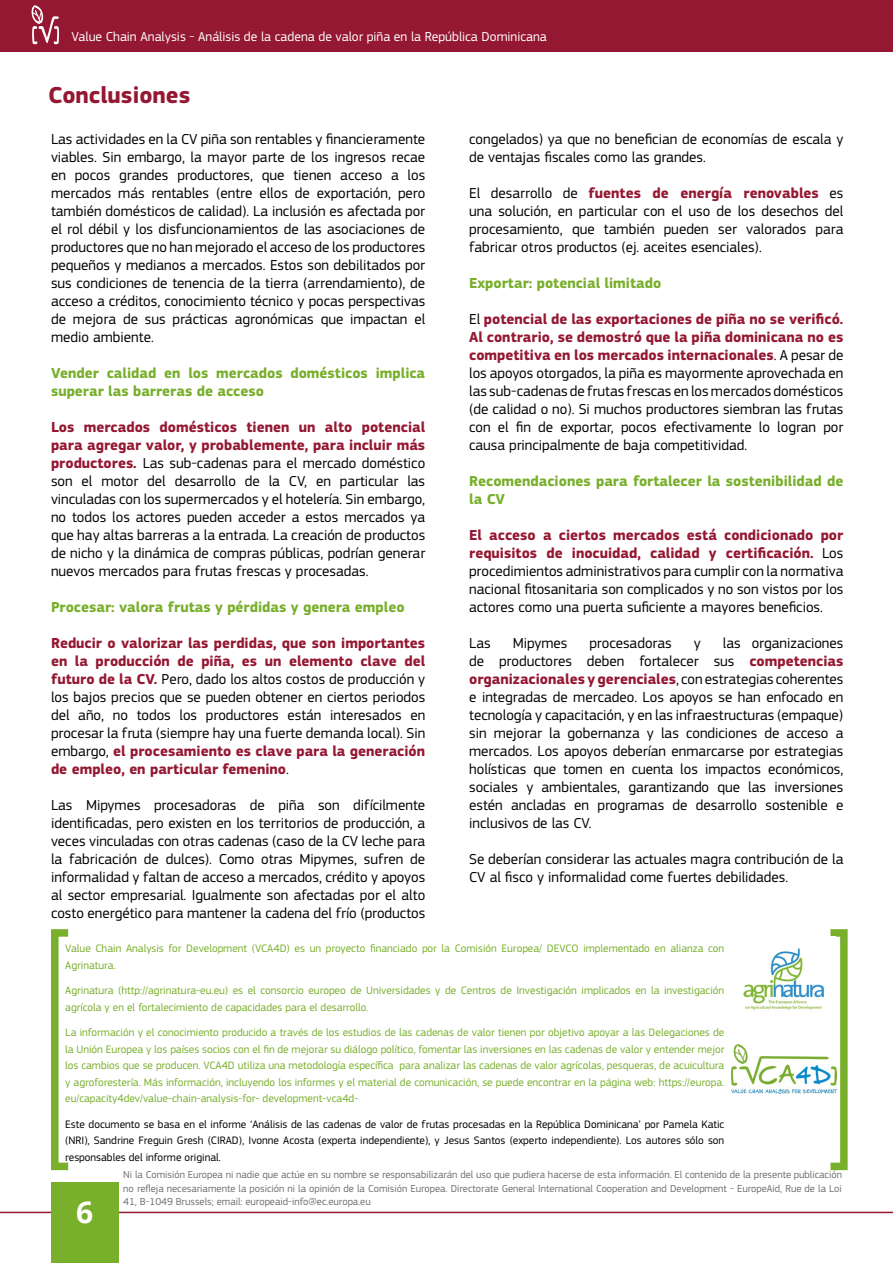
<style>
.page{position:relative;width:893px;height:1263px;background:#fff}
.page>*{position:absolute;margin:0;border:0;box-sizing:border-box;transform-origin:0 0}
.t1{font:700 30px "Open Sans";color:#fff}
.t2{font:700 24px "EC Square Sans Pro";color:#951832}
.t3{font:15px/18px "EC Square Sans Pro";color:#000;text-align:justify}
.t4{font:700 15px/18px "EC Square Sans Pro";color:#78af2b}
.t5{font:13.5px "EC Square Sans Pro";color:#fff}
.t6{font:11.25px/16.5px "EC Square Sans Pro";color:#78af2b}
.t7{font:11.25px/16.5px "EC Square Sans Pro";color:#000;text-align:justify}
.t8{font:10.5px/13.5px "EC Square Sans Pro";color:#706f6f;text-align:justify}
.s1{font-weight:700;color:#951832}
</style>
<div class="page">
<hr style="left:0;top:1212px;width:893px;height:1px;background:#951832">
<div style="left:0;top:0;width:893px;height:51px;background:#951832"></div>
<svg style="left:32px;top:5px;width:27px;height:39px"></svg>
<div style="left:51px;top:1182px;width:67px;height:81px;background:#78af2b"></div>
<div style="left:827px;top:929px;width:21px;height:241px;border:8px solid #78af2b"></div>
<img style="left:731px;top:1044px;width:105px;height:50px">
<div style="left:51px;top:929px;width:21px;height:241px;border:8px solid #78af2b"></div>
<img style="left:743px;top:936px;width:92px;height:84px">
<p class="t5" style="left:71px;top:29px;width:477px">Value Chain Analysis - Análisis de la cadena de valor piña en la República Dominicana</p>
<h2 class="t2" style="left:48px;top:81px;width:144px">Conclusiones</h2>
<p class="t3" style="left:469px;top:130px;width:376px">congelados) ya que no benefician de economías de escala y de ventajas fiscales como las grandes.</p>
<p class="t3" style="left:469px;top:184px;width:376px">El desarrollo de <span class="s1">fuentes de energía renovables</span> es una solución, en particular con el uso de los desechos del procesamiento, que también pueden ser valorados para fabricar otros productos (ej. aceites esenciales).</p>
<p class="t4" style="left:469px;top:275px;width:194px">Exportar: potencial limitado</p>
<p class="t3" style="left:469px;top:310px;width:376px">El <span class="s1">potencial de las exportaciones de piña no se verificó.<br>Al contrario, se demostró que la piña dominicana no es competitiva en los mercados internacionales</span>. A pesar de los apoyos otorgados, la piña es mayormente aprovechada en las sub-cadenas de frutas frescas en los mercados domésticos (de calidad o no). Si muchos productores siembran las frutas con el fin de exportar, pocos efectivamente lo logran por causa principalmente de baja competitividad.</p>
<p class="t4" style="left:469px;top:473px;width:376px">Recomendaciones para fortalecer la sostenibilidad de la CV</p>
<p class="t3" style="left:469px;top:526px;width:376px"><span class="s1">El acceso a ciertos mercados está condicionado por requisitos de inocuidad, calidad y certificación.</span> Los procedimientos administrativos para cumplir con la normativa nacional fitosanitaria son complicados y no son vistos por los actores como una puerta suficiente a mayores beneficios.</p>
<p class="t3" style="left:469px;top:634px;width:23px">Las</p>
<p class="t3" style="left:513px;top:634px;width:56px">Mipymes</p>
<p class="t3" style="left:589px;top:634px;width:84px">procesadoras</p>
<p class="t3" style="left:694px;top:634px;width:8px">y</p>
<p class="t3" style="left:51px;top:130px;width:376px">Las actividades en la CV piña son rentables y financieramente viables. Sin embargo, la mayor parte de los ingresos recae en pocos grandes productores, que tienen acceso a los mercados más rentables (entre ellos de exportación, pero también domésticos de calidad). La inclusión es afectada por el rol débil y los disfuncionamientos de las asociaciones de productores que no han mejorado el acceso de los productores pequeños y medianos a mercados. Estos son debilitados por sus condiciones de tenencia de la tierra (arrendamiento), de acceso a créditos, conocimiento técnico y pocas perspectivas de mejora de sus prácticas agronómicas que impactan el medio ambiente.</p>
<p class="t4" style="left:51px;top:365px;width:376px">Vender calidad en los mercados domésticos implica superar las barreras de acceso</p>
<p class="t3" style="left:51px;top:418px;width:376px"><span class="s1">Los mercados domésticos tienen un alto potencial para agregar valor, y probablemente, para incluir más productores.</span> Las sub-cadenas para el mercado doméstico son el motor del desarrollo de la CV, en particular las vinculadas con los supermercados y el hotelería. Sin embargo, no todos los actores pueden acceder a estos mercados ya que hay altas barreras a la entrada. La creación de productos de nicho y la dinámica de compras públicas, podrían generar nuevos mercados para frutas frescas y procesadas.</p>
<p class="t4" style="left:51px;top:599px;width:355px">Procesar: valora frutas y pérdidas y genera empleo</p>
<p class="t3" style="left:51px;top:634px;width:376px"><span class="s1">Reducir o valorizar las perdidas, que son importantes en la producción de piña, es un elemento clave del futuro de la CV.</span> Pero, dado los altos costos de producción y los bajos precios que se pueden obtener en ciertos periodos del año, no todos los productores están interesados en procesar la fruta (siempre hay una fuerte demanda local). Sin embargo, <span class="s1">el procesamiento es clave para la generación de empleo, en particular femenino</span>.</p>
<p class="t3" style="left:51px;top:796px;width:376px">Las Mipymes procesadoras de piña son difícilmente identificadas, pero existen en los territorios de producción, a veces vinculadas con otras cadenas (caso de la CV leche para la fabricación de dulces). Como otras Mipymes, sufren de informalidad y faltan de acceso a mercados, crédito y apoyos al sector empresarial. Igualmente son afectadas por el alto costo energético para mantener la cadena del frío (productos</p>
<p class="t6" style="left:65px;top:940px;width:661px">Value Chain Analysis for Development (VCA4D) es un proyecto financiado por la Comisión Europea/ DEVCO implementado en alianza con<br>Agrinatura.</p>
<p class="t6" style="left:65px;top:982px;width:660px">Agrinatura (http://agrinatura-eu.eu) es el consorcio europeo de Universidades y de Centros de Investigación implicados en la investigación agrícola y en el fortalecimiento de capacidades para el desarrollo.</p>
<p class="t6" style="left:65px;top:1024px;width:661px;text-align:justify">La información y el conocimiento producido a través de los estudios de las cadenas de valor tienen por objetivo apoyar a las Delegaciones de la Unión Europea y los países socios con el fin de mejorar su diálogo político, fomentar las inversiones en las cadenas de valor y entender mejor los cambios que se producen. VCA4D utiliza una metodología específica para analizar las cadenas de valor agrícolas, pesqueras, de acuicultura y agroforestería. Más información, incluyendo los informes y el material de comunicación, se puede encontrar en la página web: https://europa. eu/capacity4dev/value-chain-analysis-for- development-vca4d-</p>
<p class="t7" style="left:65px;top:1116px;width:661px">Este documento se basa en el informe ‘Análisis de las cadenas de valor de frutas procesadas en la República Dominicana’ por Pamela Katic (NRI), Sandrine Freguin Gresh (CIRAD), Ivonne Acosta (experta independiente), y Jesus Santos (experto independiente). Los autores sólo son responsables del informe original.</p>
<p class="t3" style="left:469px;top:634px;width:376px;text-indent:254px">las organizaciones de productores deben fortalecer sus <span class="s1">competencias organizacionales y gerenciales</span>, con estrategias coherentes e integradas de mercadeo. Los apoyos se han enfocado en tecnología y capacitación, y en las infraestructuras (empaque) sin mejorar la gobernanza y las condiciones de acceso a mercados. Los apoyos deberían enmarcarse por estrategias holísticas que tomen en cuenta los impactos económicos, sociales y ambientales, garantizando que las inversiones estén ancladas en programas de desarrollo sostenible e inclusivos de las CV.</p>
<p class="t3" style="left:469px;top:850px;width:376px">Se deberían considerar las actuales magra contribución de la<br>CV al fisco y informalidad come fuertes debilidades.</p>
<h1 class="t1" style="left:76px;top:1195px;width:37px">66</h1>
<p class="t8" style="left:123px;top:1168px;width:720px">Ni la Comisión Europea ni nadie que actúe en su nombre se responsabilizarán del uso que pudiera hacerse de esta información. El contenido de la presente publicación no refleja necesariamente la posición ni la opinión de la Comisión Europea. Directorate General International Cooperation and Development - EuropeAid, Rue de la Loi 41, B-1049 Brussels; email: europeaid-info@ec.europa.eu</p>
</div>
